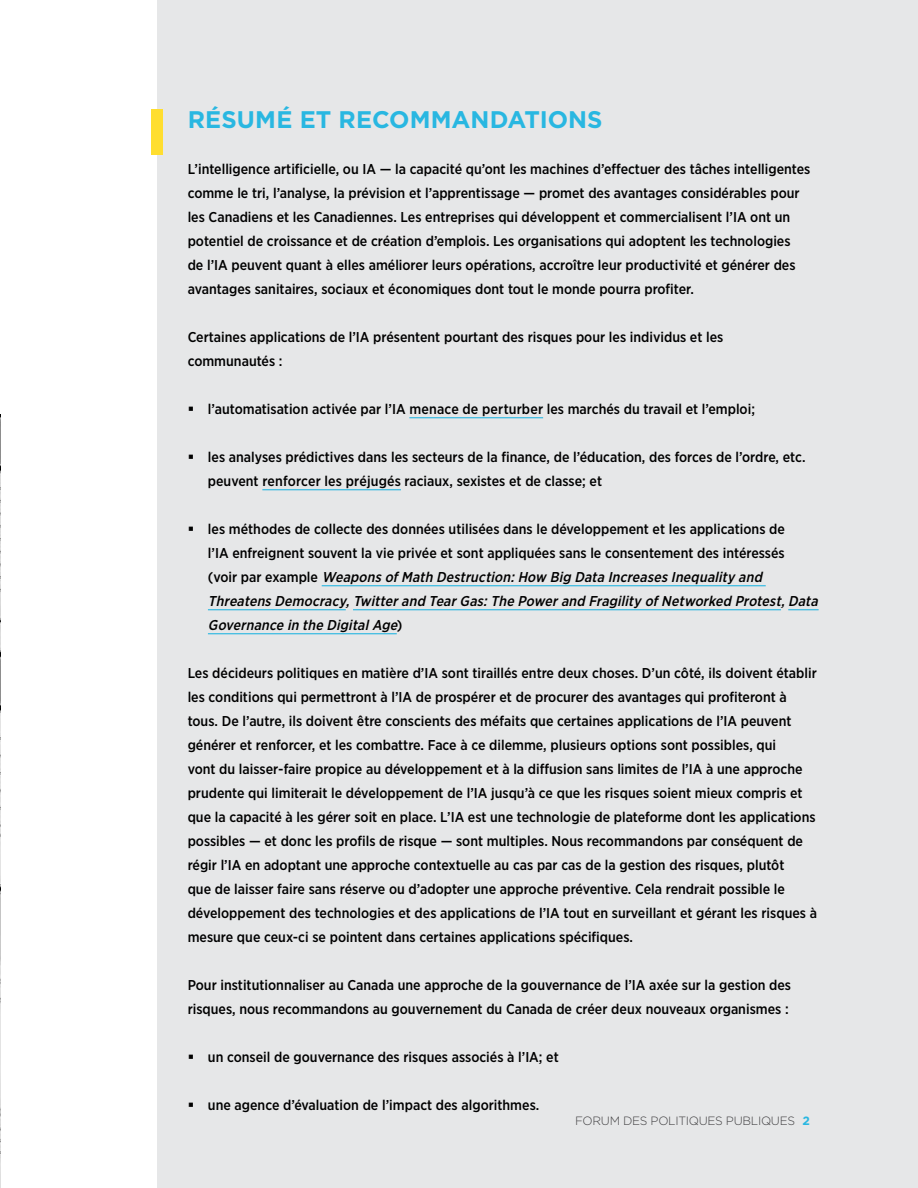
<style>
.page{position:relative;width:918px;height:1188px;background:#fff}
.page>*{position:absolute;margin:0;border:0;box-sizing:border-box;transform-origin:0 0}
.PPF_Heading_2{font:700 24px "Gotham";letter-spacing:.005em;color:#29b7e1}
.PPF_body_-_intro_tex{font:500 14.25px/24px "Gotham Narrow";color:#000}
.t1{font:300 12px "Gotham";letter-spacing:-.025em;color:#414042}
.s1{font-style:italic}
.s2{font-weight:700;color:#29b7e1}
</style>
<div class="page">
<img style="left:0;top:414px;width:1px;height:774px">
<div style="left:157px;top:0;width:761px;height:1188px;background:#e6e7e8"></div>
<hr style="left:409px;top:417px;width:134px;height:1px;background:#29b7e1">
<hr style="left:262px;top:489px;width:139px;height:1px;background:#29b7e1">
<hr style="left:322px;top:585px;width:444px;height:1px;background:#29b7e1">
<hr style="left:208px;top:609px;width:138px;height:1px;background:#29b7e1">
<hr style="left:353px;top:609px;width:428px;height:1px;background:#29b7e1">
<hr style="left:788px;top:609px;width:31px;height:1px;background:#29b7e1">
<hr style="left:208px;top:633px;width:189px;height:1px;background:#29b7e1">
<div style="left:152px;top:110px;width:11px;height:45px;background:#ffde2f"></div>
<p class="PPF_Heading_2" style="left:188px;top:103px;width:417px">RÉSUMÉ ET RECOMMANDATIONS</p>
<p class="PPF_body_-_intro_tex" style="left:188px;top:157px;width:624px">L’intelligence artificielle, ou IA — la capacité qu’ont les machines d’effectuer des tâches intelligentes comme le tri, l’analyse, la prévision et l’apprentissage — promet des avantages considérables pour les Canadiens et les Canadiennes. Les entreprises qui développent et commercialisent l’IA ont un potentiel de croissance et de création d’emplois. Les organisations qui adoptent les technologies<br>de l’IA peuvent quant à elles améliorer leurs opérations, accroître leur productivité et générer des avantages sanitaires, sociaux et économiques dont tout le monde pourra profiter.</p>
<p class="PPF_body_-_intro_tex" style="left:188px;top:325px;width:537px">Certaines applications de l’IA présentent pourtant des risques pour les individus et les communautés :</p>
<p class="PPF_body_-_intro_tex" style="left:208px;top:397px;width:549px">l’automatisation activée par l’IA menace de perturber les marchés du travail et l’emploi;</p>
<p class="PPF_body_-_intro_tex" style="left:208px;top:445px;width:599px">les analyses prédictives dans les secteurs de la finance, de l’éducation, des forces de l’ordre, etc. peuvent renforcer les préjugés raciaux, sexistes et de classe; et</p>
<p class="PPF_body_-_intro_tex" style="left:208px;top:517px;width:615px">les méthodes de collecte des données utilisées dans le développement et les applications de<br>l’IA enfreignent souvent la vie privée et sont appliquées sans le consentement des intéressés<br>( v o i r p a r e x a m p l e <span class="s1">WeaponsofMath Destruction:How Big Data IncreasesInequality and ThreatensDemocracy, Twitterand TearGas:The Powerand Fragility ofNetworked Protest,Data Governance in the DigitalAge</span>)</p>
<p class="PPF_body_-_intro_tex" style="left:188px;top:661px;width:631px">Les décideurs politiques en matière d’IA sont tiraillés entre deux choses. D’un côté, ils doivent établir les conditions qui permettront à l’IA de prospérer et de procurer des avantages qui profiteront à tous. De l’autre, ils doivent être conscients des méfaits que certaines applications de l’IA peuvent générer et renforcer, et les combattre. Face à ce dilemme, plusieurs options sont possibles, qui<br>vont du laisser-faire propice au développement et à la diffusion sans limites de l’IA à une approche prudente qui limiterait le développement de l’IA jusqu’à ce que les risques soient mieux compris et que la capacité à les gérer soit en place. L’IA est une technologie de plateforme dont les applications possibles — et donc les profils de risque — sont multiples. Nous recommandons par conséquent de régir l’IA en adoptant une approche contextuelle au cas par cas de la gestion des risques, plutôt<br>que de laisser faire sans réserve ou d’adopter une approche préventive. Cela rendrait possible le développement des technologies et des applications de l’IA tout en surveillant et gérant les risques à mesure que ceux-ci se pointent dans certaines applications spécifiques.</p>
<p class="PPF_body_-_intro_tex" style="left:188px;top:973px;width:605px">Pour institutionnaliser au Canada une approche de la gouvernance de l’IA axée sur la gestion des risques, nous recommandons au gouvernement du Canada de créer deux nouveaux organismes :</p>
<p class="PPF_body_-_intro_tex" style="left:208px;top:1045px;width:352px">un conseil de gouvernance des risques associés à l’IA; et</p>
<p class="PPF_body_-_intro_tex" style="left:208px;top:1093px;width:333px">une agence d’évaluation de l’impact des algorithmes.</p>
<p class="t1" style="left:575px;top:1113px;width:236px">FORUM DES POLITIQUES PUBLIQUES <span class="s2">2</span></p>
</div>
